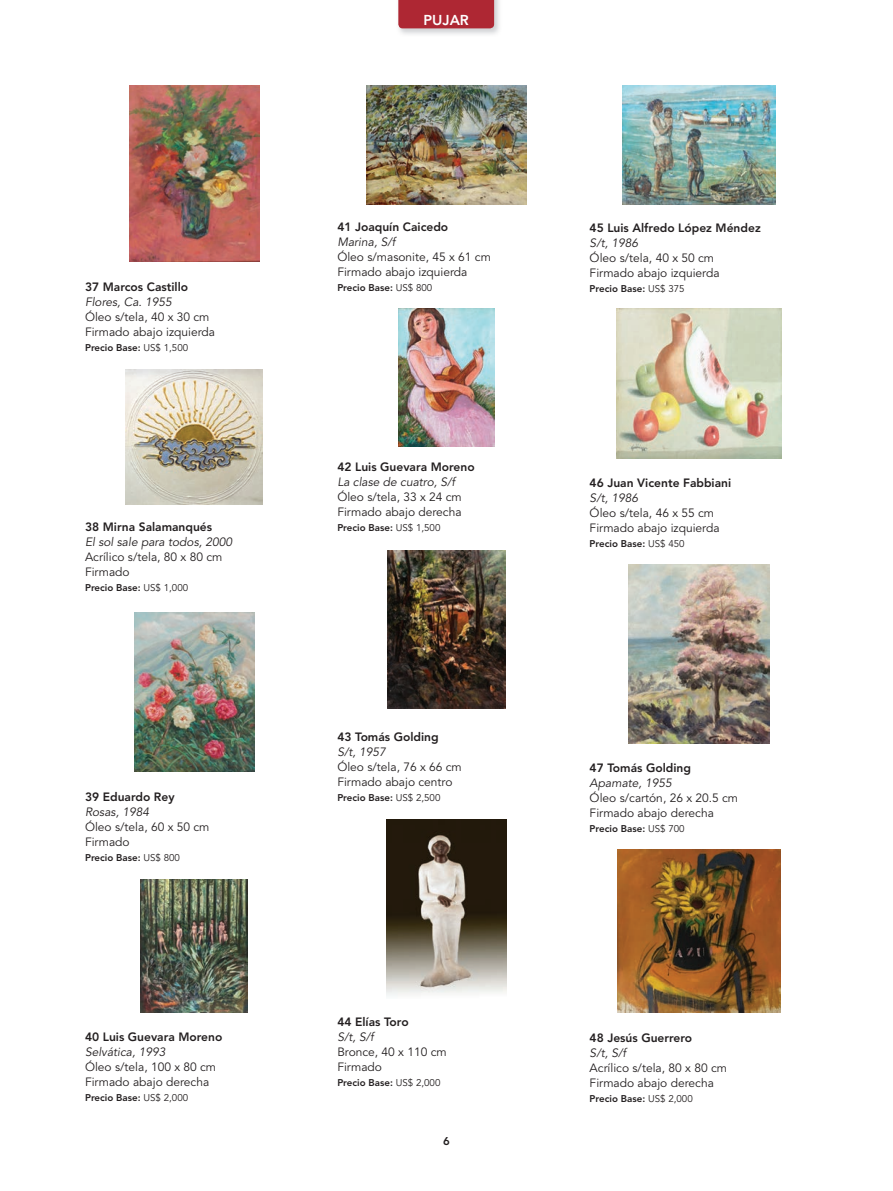
<style>
.page{position:relative;width:893px;height:1191px;background:#fff}
.page>*{position:absolute;margin:0;border:0;box-sizing:border-box;transform-origin:0 0}
.t1{font:800 14.25px "Avenir LT Std";color:#fff}
.t2{font:12px/15px "Avenir LT Std";color:#231f20}
.t3{font:800 12px "Avenir LT Std";color:#231f20}
.t4{font:italic 12px "Avenir LT Std";color:#231f20}
.t5{font:800 11.25px "Avenir LT Std";color:#231f20}
.t6{font:800 9.75px "Avenir LT Std";color:#231f20}
.s1{font-weight:400}
</style>
<div class="page">
<img style="left:399px;top:0;width:101px;height:35px">
<div style="left:398px;top:0;width:96px;height:28px;background:#ae2733"></div>
<img style="left:129px;top:85px;width:130px;height:176px">
<img style="left:366px;top:85px;width:161px;height:119px">
<img style="left:623px;top:86px;width:152px;height:118px">
<img style="left:616px;top:309px;width:165px;height:149px">
<img style="left:628px;top:565px;width:141px;height:178px">
<img style="left:617px;top:849px;width:163px;height:163px">
<img style="left:398px;top:309px;width:97px;height:137px">
<img style="left:387px;top:819px;width:119px;height:177px">
<img style="left:388px;top:551px;width:117px;height:157px">
<img style="left:126px;top:369px;width:137px;height:135px">
<img style="left:134px;top:612px;width:120px;height:159px">
<img style="left:141px;top:879px;width:107px;height:133px">
<p class="t3" style="left:85px;top:280px;width:105px">37 Marcos Castillo</p>
<p class="t4" style="left:85px;top:295px;width:88px">Flores, Ca. 1955</p>
<p class="t2" style="left:85px;top:310px;width:131px">Óleo s/tela, 40 x 30 cm<br>Firmado abajo izquierda</p>
<p class="t6" style="left:85px;top:342px;width:105px">Precio Base: <span class="s1">US$ 1,500</span></p>
<p class="t3" style="left:85px;top:520px;width:129px">38 Mirna Salamanqués</p>
<p class="t4" style="left:85px;top:535px;width:149px">El sol sale para todos, 2000</p>
<p class="t2" style="left:85px;top:550px;width:139px">Acrílico s/tela, 80 x 80 cm<br>Firmado</p>
<p class="t6" style="left:85px;top:582px;width:105px">Precio Base: <span class="s1">US$ 1,000</span></p>
<p class="t3" style="left:85px;top:790px;width:91px">39 Eduardo Rey</p>
<p class="t4" style="left:85px;top:805px;width:66px">Rosas, 1984</p>
<p class="t2" style="left:85px;top:820px;width:126px">Óleo s/tela, 60 x 50 cm<br>Firmado</p>
<p class="t6" style="left:85px;top:852px;width:96px">Precio Base: <span class="s1">US$ 800</span></p>
<p class="t3" style="left:85px;top:1030px;width:139px">40 Luis Guevara Moreno</p>
<p class="t4" style="left:85px;top:1045px;width:82px">Selvática, 1993</p>
<p class="t2" style="left:85px;top:1060px;width:133px">Óleo s/tela, 100 x 80 cm<br>Firmado abajo derecha</p>
<p class="t6" style="left:85px;top:1092px;width:105px">Precio Base: <span class="s1">US$ 2,000</span></p>
<p class="t1" style="left:424px;top:11px;width:47px">PUJAR</p>
<p class="t3" style="left:337px;top:220px;width:112px">41 Joaquín Caicedo</p>
<p class="t4" style="left:337px;top:235px;width:60px">Marina, S/f</p>
<p class="t2" style="left:337px;top:250px;width:155px">Óleo s/masonite, 45 x 61 cm<br>Firmado abajo izquierda</p>
<p class="t6" style="left:337px;top:282px;width:96px">Precio Base: <span class="s1">US$ 800</span></p>
<p class="t3" style="left:337px;top:460px;width:139px">42 Luis Guevara Moreno</p>
<p class="t4" style="left:337px;top:475px;width:119px">La clase de cuatro, S/f</p>
<p class="t2" style="left:337px;top:490px;width:126px">Óleo s/tela, 33 x 24 cm<br>Firmado abajo derecha</p>
<p class="t6" style="left:337px;top:522px;width:105px">Precio Base: <span class="s1">US$ 1,500</span></p>
<p class="t3" style="left:337px;top:730px;width:103px">43 Tomás Golding</p>
<p class="t4" style="left:337px;top:745px;width:50px">S/t, 1957</p>
<p class="t2" style="left:337px;top:760px;width:126px">Óleo s/tela, 76 x 66 cm<br>Firmado abajo centro</p>
<p class="t6" style="left:337px;top:792px;width:105px">Precio Base: <span class="s1">US$ 2,500</span></p>
<p class="t3" style="left:337px;top:1015px;width:73px">44 Elías Toro</p>
<p class="t4" style="left:337px;top:1030px;width:38px">S/t, S/f</p>
<p class="t2" style="left:337px;top:1045px;width:111px">Bronce, 40 x 110 cm<br>Firmado</p>
<p class="t6" style="left:337px;top:1077px;width:105px">Precio Base: <span class="s1">US$ 2,000</span></p>
<p class="t5" style="left:443px;top:1134px;width:8px">6</p>
<p class="t3" style="left:590px;top:220px;width:173px">45 Luis Alfredo López Méndez</p>
<p class="t4" style="left:590px;top:235px;width:50px">S/t, 1986</p>
<p class="t2" style="left:590px;top:250px;width:131px">Óleo s/tela, 40 x 50 cm<br>Firmado abajo izquierda</p>
<p class="t6" style="left:590px;top:282px;width:96px">Precio Base: <span class="s1">US$ 375</span></p>
<p class="t3" style="left:590px;top:475px;width:143px">46 Juan Vicente Fabbiani</p>
<p class="t4" style="left:590px;top:490px;width:50px">S/t, 1986</p>
<p class="t2" style="left:590px;top:505px;width:131px">Óleo s/tela, 46 x 55 cm<br>Firmado abajo izquierda</p>
<p class="t6" style="left:590px;top:537px;width:96px">Precio Base: <span class="s1">US$ 450</span></p>
<p class="t3" style="left:590px;top:760px;width:103px">47 Tomás Golding</p>
<p class="t4" style="left:590px;top:775px;width:84px">Apamate, 1955</p>
<p class="t2" style="left:590px;top:790px;width:150px">Óleo s/cartón, 26 x 20.5 cm<br>Firmado abajo derecha</p>
<p class="t6" style="left:590px;top:822px;width:96px">Precio Base: <span class="s1">US$ 700</span></p>
<p class="t3" style="left:590px;top:1030px;width:104px">48 Jesús Guerrero</p>
<p class="t4" style="left:590px;top:1045px;width:38px">S/t, S/f</p>
<p class="t2" style="left:590px;top:1060px;width:139px">Acrílico s/tela, 80 x 80 cm<br>Firmado abajo derecha</p>
<p class="t6" style="left:590px;top:1092px;width:105px">Precio Base: <span class="s1">US$ 2,000</span></p>
</div>
